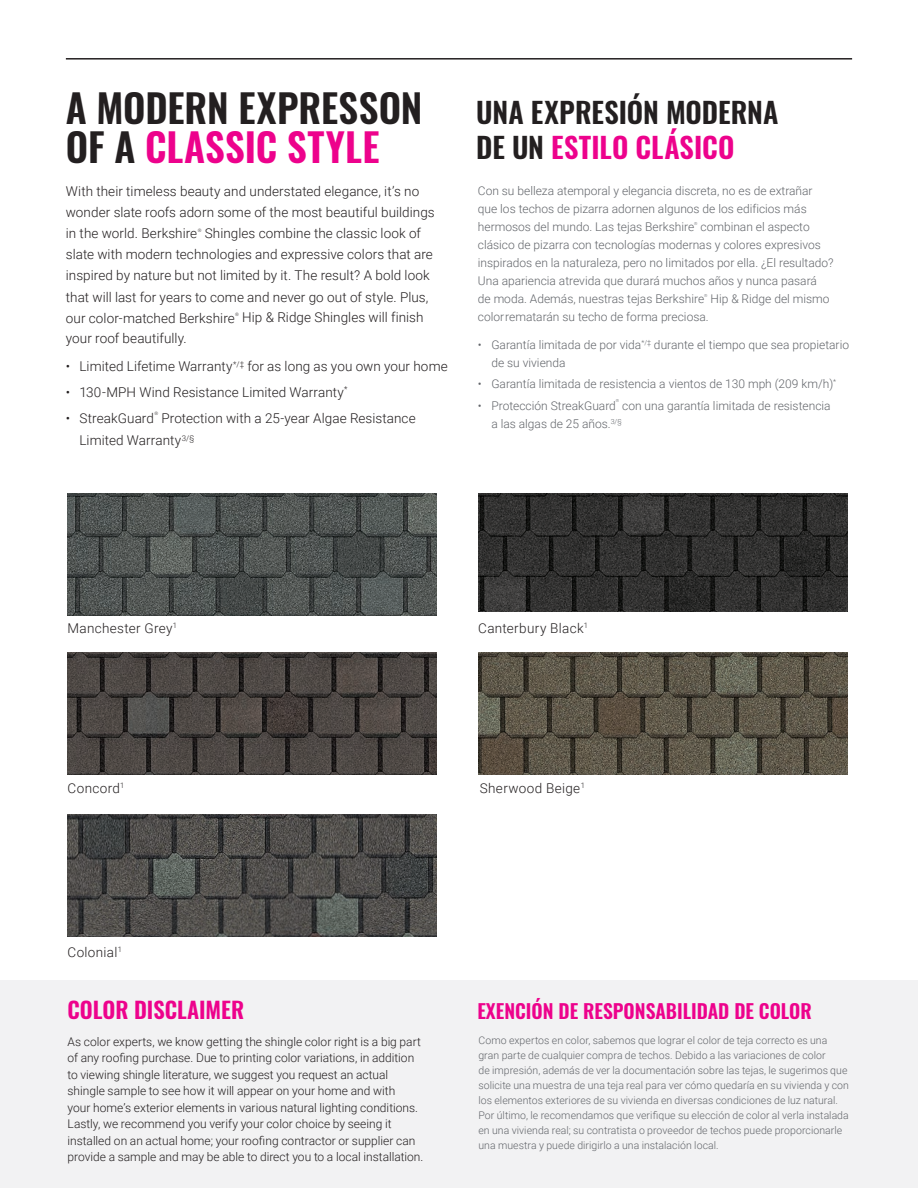
<style>
.page{position:relative;width:918px;height:1188px;background:#fff}
.page>*{position:absolute;margin:0;border:0;box-sizing:border-box;transform-origin:0 0}
.Headline_Copy{font:600 39px/39px "Oswald";color:#231f20}
.Headline_Copy-2{font:600 28.5px/34.5px "Oswald";color:#231f20}
.t1{font:600 22.5px "Oswald";color:#ed028c}
.t2{font:600 19.5px "Oswald";color:#ed028c}
.BodyHead__16pt__WHITE{font:300 13.5px/21px "Roboto";letter-spacing:.005em;color:#231f20}
.BodyHead__16pt__WHITE-2{font:300 13.5px "Roboto";letter-spacing:.025em;color:#231f20}
.BodyHead__16pt__WHITE-3{font:300 13.5px "Roboto";letter-spacing:.03em;color:#231f20}
.BodyHead__16pt__WHITE-4{font:300 12px/18px "Roboto";color:#62656a}
.Body_Copy{font:300 12px/16.5px "Roboto";color:#231f20}
.Body_Copy-2{font:300 10.5px/15px "Roboto";letter-spacing:.005em;color:#62656a}
.BodyHead__16pt__WHITE-5{font:300 4.8px "Roboto";color:#231f20}
.BodyHead__16pt__WHITE-6{font:300 4.2px "Roboto";color:#62656a}
.s1{color:#ed028c}
</style>
<div class="page">
<hr style="left:66px;top:58px;width:786px;height:2px;background:#231f20">
<img style="left:68px;top:493px;width:369px;height:122px">
<img style="left:68px;top:653px;width:369px;height:122px">
<img style="left:478px;top:493px;width:369px;height:119px">
<img style="left:478px;top:653px;width:369px;height:122px">
<img style="left:68px;top:815px;width:369px;height:122px">
<div style="left:0;top:981px;width:918px;height:207px;background:#f2f2f3"></div>
<p class="Headline_Copy" style="left:66px;top:91px;width:358px">A MODERN EXPRESSON<br>OF A <span class="s1">CLASSIC STYLE</span></p>
<p class="Headline_Copy-2" style="left:476px;top:97px;width:304px">UNA EXPRESIÓN MODERNA<br>DE UN <span class="s1">ESTILO CLÁSICO</span></p>
<p class="BodyHead__16pt__WHITE" style="left:66px;top:181px;width:370px">With their timeless beauty and understated elegance, it’s no wonder slate roofs adorn some of the most beautiful buildings in the world. Berkshire</p>
<p class="BodyHead__16pt__WHITE" style="left:66px;top:223px;width:369px;text-indent:139px">Shingles combine the classic look of slate with modern technologies and expressive colors that are inspired by nature but not limited by it. The result? A bold look that will last for years to come and never go out of style. Plus, our color-matched Berkshire</p>
<p class="BodyHead__16pt__WHITE-5" style="left:198px;top:227px;width:5px">®</p>
<p class="BodyHead__16pt__WHITE-5" style="left:235px;top:311px;width:5px">®</p>
<p class="BodyHead__16pt__WHITE" style="left:242px;top:307px;width:183px">Hip &amp; Ridge Shingles will finish</p>
<p class="BodyHead__16pt__WHITE" style="left:66px;top:328px;width:122px">your roof beautifully.</p>
<p class="BodyHead__16pt__WHITE" style="left:66px;top:355px;width:383px">• Limited Lifetime Warranty<sup>*/</sup><sup>‡</sup> for as long as you own your home</p>
<p class="BodyHead__16pt__WHITE" style="left:66px;top:381px;width:283px">• 130-MPH Wind Resistance Limited Warranty<sup>*</sup></p>
<p class="BodyHead__16pt__WHITE" style="left:66px;top:407px;width:90px">• StreakGuard</p>
<p class="BodyHead__16pt__WHITE-5" style="left:154px;top:410px;width:5px">®</p>
<p class="BodyHead__16pt__WHITE" style="left:79px;top:406px;width:338px;line-height:22.5px;text-indent:82px">Protection with a 25-year Algae Resistance<br>Limited Warranty<sup>3/§</sup></p>
<p class="BodyHead__16pt__WHITE-4" style="left:478px;top:182px;width:336px">Con su belleza atemporal y elegancia discreta, no es de extrañar que los techos de pizarra adornen algunos de los edificios más hermosos del mundo. Las tejas Berkshire</p>
<p class="BodyHead__16pt__WHITE-6" style="left:694px;top:221px;width:5px">®</p>
<p class="BodyHead__16pt__WHITE-4" style="left:478px;top:218px;width:357px;text-indent:223px">combinan el aspecto clásico de pizarra con tecnologías modernas y colores expresivos inspirados en la naturaleza, pero no limitados por ella. ¿El resultado?<br>Una apariencia atrevida que durará muchos años y nunca pasará<br>de moda. Además, nuestras tejas Berkshire</p>
<p class="BodyHead__16pt__WHITE-6" style="left:704px;top:293px;width:5px">®</p>
<p class="BodyHead__16pt__WHITE-4" style="left:711px;top:290px;width:121px">Hip &amp; Ridge del mismo</p>
<p class="BodyHead__16pt__WHITE-4" style="left:478px;top:308px;width:232px">colorrematarán su techo de forma preciosa.</p>
<p class="BodyHead__16pt__WHITE-4" style="left:491px;top:335px;width:359px;text-indent:-13px">• Garantía limitada de por vida<sup>*/‡</sup> durante el tiempo que sea propietario de su vivienda</p>
<p class="BodyHead__16pt__WHITE-4" style="left:478px;top:375px;width:360px">• Garantía limitada de resistencia a vientos de 130 mph (209 km/h)<sup>*</sup></p>
<p class="BodyHead__16pt__WHITE-4" style="left:478px;top:396px;width:140px">• Protección StreakGuard</p>
<p class="BodyHead__16pt__WHITE-6" style="left:616px;top:398px;width:5px">®</p>
<p class="BodyHead__16pt__WHITE-4" style="left:622px;top:396px;width:210px">con una garantía limitada de resistencia</p>
<p class="BodyHead__16pt__WHITE-4" style="left:491px;top:414px;width:132px">a las algas de 25 años.<sup>3/§</sup></p>
<p class="BodyHead__16pt__WHITE-2" style="left:68px;top:618px;width:111px">Manchester Grey<sup>1</sup></p>
<p class="BodyHead__16pt__WHITE-3" style="left:68px;top:778px;width:58px">Concord<sup>1</sup></p>
<p class="BodyHead__16pt__WHITE-2" style="left:68px;top:942px;width:56px">Colonial<sup>1</sup></p>
<p class="BodyHead__16pt__WHITE-2" style="left:478px;top:618px;width:111px">Canterbury Black<sup>1</sup></p>
<p class="BodyHead__16pt__WHITE-3" style="left:480px;top:778px;width:107px">Sherwood Beige<sup>1</sup></p>
<p class="t1" style="left:68px;top:998px;width:178px">COLOR DISCLAIMER</p>
<p class="t2" style="left:477px;top:1001px;width:336px">EXENCIÓN DE RESPONSABILIDAD DE COLOR</p>
<p class="Body_Copy" style="left:68px;top:1033px;width:358px">As color experts, we know getting the shingle color right is a big part of any roofing purchase. Due to printing color variations, in addition to viewing shingle literature, we suggest you request an actual shingle sample to see how it will appear on your home and with<br>your home’s exterior elements in various natural lighting conditions.<br>Lastly, we recommend you verify your color choice by seeing it installed on an actual home; your roofing contractor or supplier can provide a sample and may be able to direct you to a local installation.</p>
<p class="Body_Copy-2" style="left:478px;top:1033px;width:372px">Como expertos en color, sabemos que lograr el color de teja correcto es una gran parte de cualquier compra de techos. Debido a las variaciones de color<br>de impresión, además de ver la documentación sobre las tejas, le sugerimos que solicite una muestra de una teja real para ver cómo quedaría en su vivienda y con los elementos exteriores de su vivienda en diversas condiciones de luz natural.<br>Por último, le recomendamos que verifique su elección de color al verla instalada en una vivienda real; su contratista o proveedor de techos puede proporcionarle una muestra y puede dirigirlo a una instalación local.</p>
</div>
